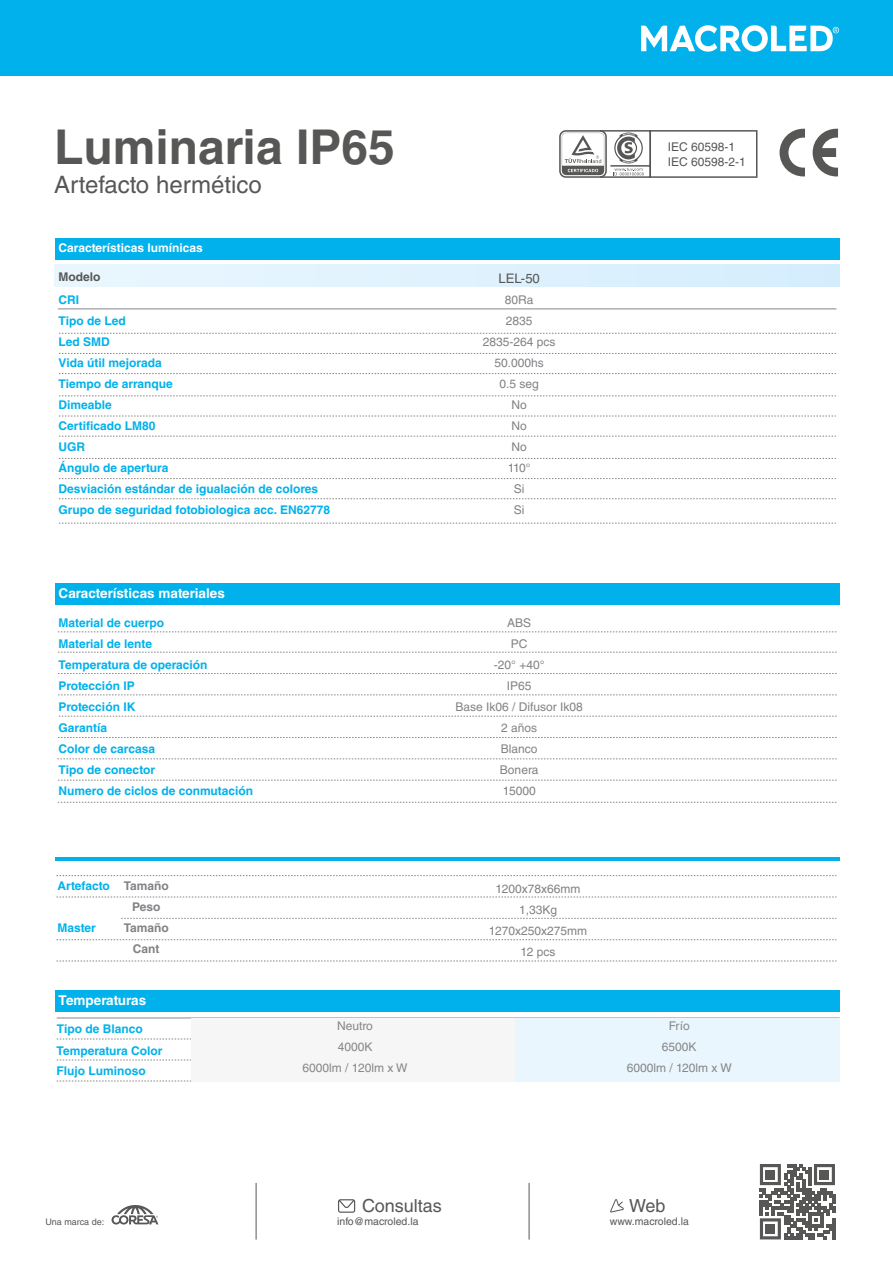
<style>
.page{position:relative;width:893px;height:1263px;background:#fff}
.page>*{position:absolute;margin:0;border:0;box-sizing:border-box;transform-origin:0 0}
.t1{font:700 48px "Helvetica LT Std";color:#575756}
.t2{font:24px "Helvetica LT Std";color:#575756}
.t3{font:18px "Helvetica LT Std";color:#575756}
.t4{font:700 13.5px "Helvetica LT Std";color:#fff}
.t5{font:13.2px "Helvetica LT Std";color:#575756}
.t6{font:700 12px/21px "Helvetica LT Std";color:#00b1eb}
.t7{font:12px/21px "Helvetica LT Std";color:#808285;text-align:center}
.t8{font:12px/21px "Helvetica LT Std";color:#878787;text-align:center}
.t9{font:700 12px "Helvetica LT Std";color:#fff}
.t10{font:12px "Helvetica LT Std";color:#575756}
.t11{font:700 12px/21px "Helvetica LT Std";color:#808285;text-align:center}
.t12{font:700 12px "Helvetica LT Std";color:#575756}
.t13{font:10.5px "Helvetica LT Std";color:#575756}
.t14{font:9px "Helvetica LT Std";color:#575756}
</style>
<div class="page">
<div style="left:55px;top:238px;width:785px;height:22px;background:#00b1eb"></div>
<hr style="left:58px;top:309px;width:778px;height:1px;background:#878787">
<svg style="left:57px;top:286px;width:779px;height:1px"></svg>
<svg style="left:59px;top:333px;width:777px;height:1px"></svg>
<svg style="left:59px;top:396px;width:777px;height:1px"></svg>
<svg style="left:59px;top:458px;width:777px;height:1px"></svg>
<svg style="left:59px;top:353px;width:777px;height:1px"></svg>
<svg style="left:59px;top:416px;width:777px;height:1px"></svg>
<svg style="left:59px;top:478px;width:777px;height:1px"></svg>
<svg style="left:59px;top:373px;width:777px;height:1px"></svg>
<svg style="left:59px;top:436px;width:777px;height:1px"></svg>
<svg style="left:59px;top:523px;width:777px;height:1px"></svg>
<svg style="left:59px;top:498px;width:777px;height:1px"></svg>
<div style="left:1px;top:1px;width:892px;height:75px;background:#00b1eb"></div>
<svg style="left:641px;top:25px;width:198px;height:27px"></svg>
<svg style="left:57px;top:875px;width:779px;height:1px"></svg>
<svg style="left:57px;top:897px;width:779px;height:1px"></svg>
<svg style="left:121px;top:918px;width:715px;height:1px"></svg>
<svg style="left:57px;top:939px;width:779px;height:1px"></svg>
<svg style="left:58px;top:631px;width:778px;height:1px"></svg>
<svg style="left:58px;top:652px;width:779px;height:1px"></svg>
<svg style="left:58px;top:673px;width:779px;height:1px"></svg>
<svg style="left:58px;top:694px;width:779px;height:1px"></svg>
<svg style="left:59px;top:716px;width:778px;height:1px"></svg>
<svg style="left:58px;top:737px;width:779px;height:1px"></svg>
<svg style="left:57px;top:758px;width:780px;height:1px"></svg>
<svg style="left:58px;top:780px;width:779px;height:1px"></svg>
<svg style="left:58px;top:802px;width:778px;height:1px"></svg>
<svg style="left:57px;top:961px;width:779px;height:1px"></svg>
<div style="left:55px;top:583px;width:785px;height:22px;background:#00b1eb"></div>
<hr style="left:55px;top:858px;width:785px;height:3px;background:#00b1eb">
<div style="left:55px;top:990px;width:785px;height:22px;background:#00b1eb"></div>
<div style="left:55px;top:264px;width:785px;height:22px;background:#e0f2fd"></div>
<svg style="left:57px;top:1039px;width:134px;height:1px"></svg>
<svg style="left:57px;top:1060px;width:134px;height:1px"></svg>
<svg style="left:57px;top:1081px;width:134px;height:1px"></svg>
<hr style="left:57px;top:1018px;width:783px;height:1px;background:#878787">
<div style="left:191px;top:1018px;width:324px;height:63px;background:#f6f6f6"></div>
<div style="left:515px;top:1018px;width:325px;height:63px;background:#eaf6fe"></div>
<svg style="left:813px;top:129px;width:25px;height:47px"></svg>
<svg style="left:779px;top:129px;width:26px;height:47px"></svg>
<svg style="left:559px;top:130px;width:90px;height:48px"></svg>
<div style="left:649px;top:130px;width:108px;height:48px;border:2px solid #575756"></div>
<svg style="left:610px;top:1199px;width:14px;height:13px"></svg>
<svg style="left:112px;top:1205px;width:46px;height:19px"></svg>
<hr style="left:529px;top:1183px;width:1px;height:56px;background:#575756">
<hr style="left:256px;top:1183px;width:1px;height:56px;background:#575756">
<svg style="left:338px;top:1199px;width:17px;height:14px"></svg>
<svg style="left:760px;top:1164px;width:75px;height:75px"></svg>
<div style="left:766px;top:1170px;width:9px;height:9px;background:#575756"></div>
<div style="left:820px;top:1170px;width:9px;height:9px;background:#575756"></div>
<div style="left:766px;top:1224px;width:9px;height:9px;background:#575756"></div>
<h1 class="t1" style="left:54px;top:118px;width:342px">Luminaria IP65</h1>
<h2 class="t2" style="left:54px;top:171px;width:209px">Artefacto hermético</h2>
<p class="t9" style="left:59px;top:240px;width:146px">Características lumínicas</p>
<p class="t12" style="left:59px;top:270px;width:43px">Modelo</p>
<p class="t6" style="left:59px;top:289px;width:273px">CRI<br>Tipo de Led<br>Led SMD<br>Vida útil mejorada<br>Tiempo de arranque<br>Dimeable<br>Certificado LM80<br>UGR<br>Ángulo de apertura<br>Desviación estándar de igualación de colores<br>Grupo de seguridad fotobiologica acc. EN62778</p>
<p class="t4" style="left:59px;top:585px;width:168px">Características materiales</p>
<p class="t6" style="left:59px;top:612px;width:196px">Material de cuerpo<br>Material de lente<br>Temperatura de operación<br>Protección IP<br>Protección IK<br>Garantía<br>Color de carcasa<br>Tipo de conector<br>Numero de ciclos de conmutación</p>
<p class="t6" style="left:57px;top:875px;width:54px">Artefacto</p>
<p class="t6" style="left:57px;top:917px;width:40px">Master</p>
<p class="t11" style="left:124px;top:875px;width:47px">Tamaño<br>Peso<br>Tamaño<br>Cant</p>
<p class="t4" style="left:59px;top:992px;width:89px">Temperaturas</p>
<p class="t5" style="left:498px;top:271px;width:43px">LEL-50</p>
<p class="t7" style="left:483px;top:289px;width:74px">80Ra<br>2835<br>2835-264 pcs<br>50.000hs<br>0.5 seg<br>No<br>No<br>No<br>110°<br>Si<br>Si</p>
<p class="t7" style="left:456px;top:612px;width:129px">ABS<br>PC<br>-20° +40°<br>IP65<br>Base Ik06 / Difusor Ik08<br>2 años<br>Blanco<br>Bonera<br>15000</p>
<p class="t7" style="left:489px;top:879px;width:100px">1200x78x66mm<br>1,33Kg<br>1270x250x275mm<br>12 pcs</p>
<p class="t10" style="left:668px;top:140px;width:69px">IEC 60598-1</p>
<p class="t10" style="left:668px;top:155px;width:80px">IEC 60598-2-1</p>
<p class="t6" style="left:57px;top:1018px;width:107px;line-height:21.8px">Tipo de Blanco<br>Temperatura Color</p>
<p class="t6" style="left:57px;top:1060px;width:91px">Flujo Luminoso</p>
<p class="t8" style="left:302px;top:1015px;width:107px">Neutro<br>4000K<br>6000lm / 120lm x W</p>
<p class="t8" style="left:627px;top:1015px;width:107px">Frío<br>6500K<br>6000lm / 120lm x W</p>
<h3 class="t3" style="left:362px;top:1195px;width:81px">Consultas</h3>
<p class="t13" style="left:337px;top:1215px;width:83px">info@macroled.la</p>
<h3 class="t3" style="left:629px;top:1195px;width:38px">Web</h3>
<p class="t14" style="left:45px;top:1216px;width:60px">Una marca de:</p>
<p class="t13" style="left:610px;top:1215px;width:81px">www.macroled.la</p>
</div>
